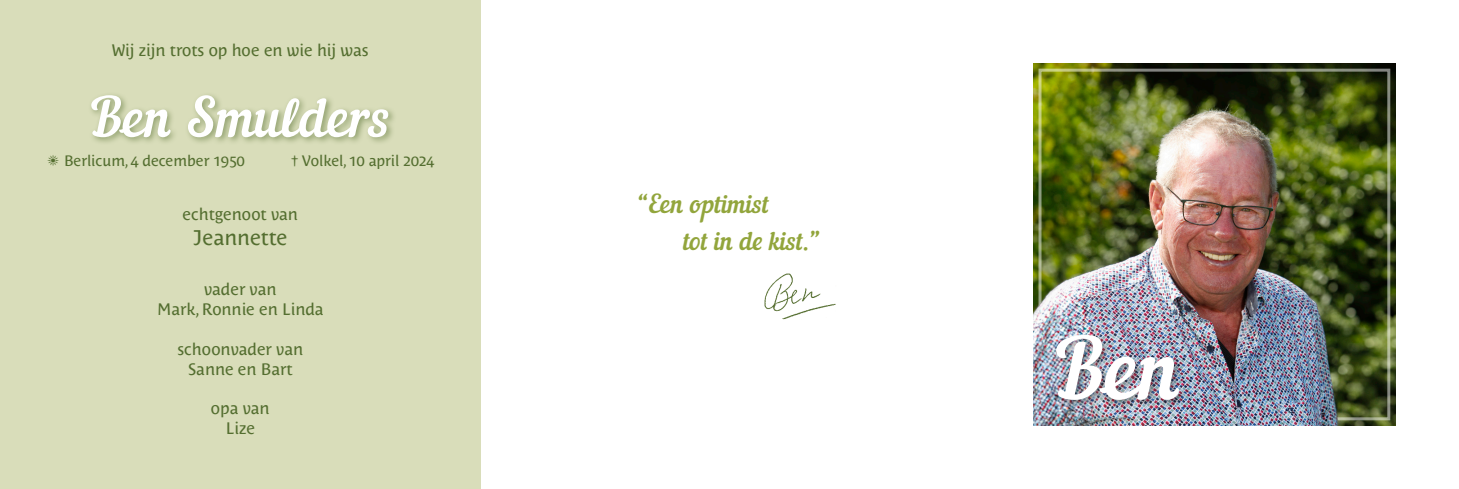
<style>
.page{position:relative;width:1459px;height:489px;background:#fff}
.page>*{position:absolute;margin:0;border:0;box-sizing:border-box;transform-origin:0 0}
.t1{font:83.55px "Nautilus Pompilius";color:#fff}
.t2{font:54px "Nautilus Pompilius";color:#fff}
.t3{font:25.5px "Nautilus Pompilius";color:#92a53c}
.t4{font:21px "Costa Ptf";color:#546e30}
.t5{font:16.5px "Costa Ptf";color:#546e30}
.t6{font:15px "Costa Ptf";color:#546e30}
.s1{font-family:"Sunsand Stars"}
.s2{font-size:18px}
</style>
<div class="page">
<div style="left:0;top:0;width:480px;height:489px;background:#d9ddba"></div>
<div style="left:88px;top:92px;width:308px;height:54px;background:#546e30;opacity:.55"></div>
<img style="left:1033px;top:64px;width:362px;height:361px">
<img style="left:1033px;top:91px;width:318px;height:334px">
<div style="left:1054px;top:333px;width:134px;height:76px;background:#231f20;opacity:.45"></div>
<img style="left:764px;top:273px;width:72px;height:47px">
<p class="t5" style="left:112px;top:41px;width:258px">Wij zijn trots op hoe en wie hij was</p>
<p class="t2" style="left:89px;top:85px;width:303px">Ben Smulders</p>
<p class="t6" style="left:46px;top:152px;width:200px"><span class="s1">G</span> Berlicum, 4 december 1950</p>
<p class="t6" style="left:291px;top:152px;width:144px"><span class="s2">†</span> Volkel, 10 april 2024</p>
<p class="t5" style="left:183px;top:205px;width:117px">echtgenoot van</p>
<p class="t4" style="left:193px;top:226px;width:96px">Jeannette</p>
<p class="t5" style="left:204px;top:280px;width:74px">vader van</p>
<p class="t5" style="left:157px;top:300px;width:168px">Mark, Ronnie en Linda</p>
<p class="t5" style="left:177px;top:340px;width:127px">schoonvader van</p>
<p class="t5" style="left:188px;top:359px;width:106px">Sanne en Bart</p>
<p class="t5" style="left:211px;top:399px;width:60px">opa van</p>
<p class="t5" style="left:226px;top:419px;width:31px">Lize</p>
<p class="t3" style="left:638px;top:189px;width:133px">“Een optimist</p>
<p class="t3" style="left:683px;top:226px;width:138px">tot in de kist.”</p>
<p class="t1" style="left:1053px;top:320px;width:130px">Ben</p>
</div>
